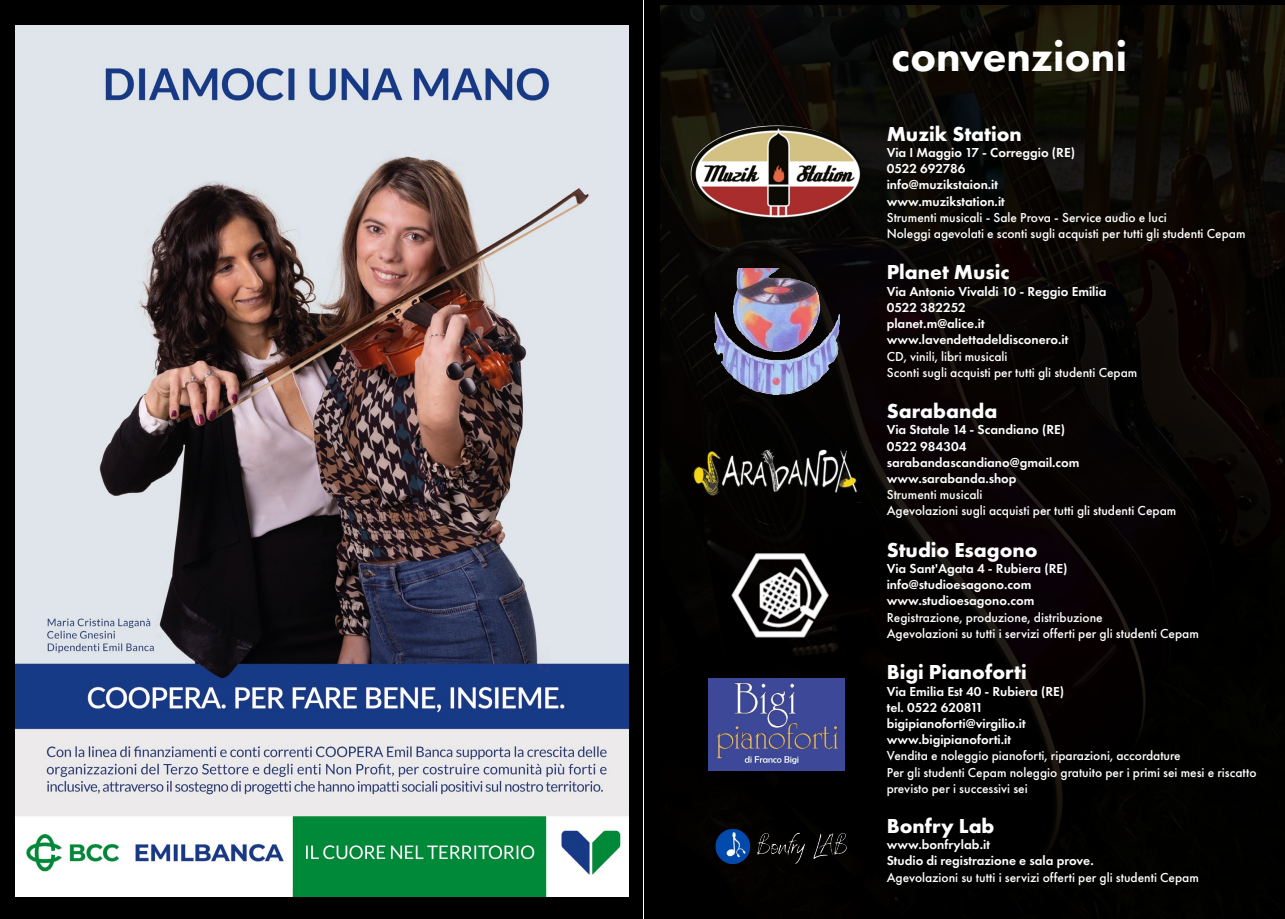
<style>
.page{position:relative;width:1285px;height:919px;background:#fff}
.page>*{position:absolute;margin:0;border:0;box-sizing:border-box;transform-origin:0 0}
.t1{font:800 43.5px "Futura PT";color:#fff}
.t2{font:700 21px "Futura PT";color:#fff}
.t3{font:500 13.5px/16.2px "Futura PT";color:#fff}
.t4{font:600 13.5px/16.2px "Futura PT";color:#fff}
</style>
<div class="page">
<div style="left:644px;top:0;width:640px;height:918px;background:#000"></div>
<div style="left:0;top:0;width:642px;height:918px;background:#000"></div>
<img style="left:660px;top:5px;width:624px;height:908px">
<img style="left:690px;top:125px;width:171px;height:95px">
<img style="left:692px;top:532px;width:175px;height:125px">
<img style="left:692px;top:449px;width:169px;height:54px">
<img style="left:708px;top:826px;width:149px;height:38px">
<div style="left:708px;top:678px;width:136px;height:93px;background:#3d4898"></div>
<img style="left:716px;top:682px;width:123px;height:82px">
<img style="left:16px;top:25px;width:612px;height:871px">
<img style="left:714px;top:268px;width:125px;height:126px">
<h1 class="t1" style="left:891px;top:29px;width:237px">convenzioni</h1>
<h2 class="t2" style="left:886px;top:120px;width:137px">Muzik Station</h2>
<p class="t4" style="left:886px;top:144px;width:190px">Via I Maggio 17 - Correggio (RE)<br>0522 692786 info@muzikstaion.it www.muzikstation.it</p>
<p class="t3" style="left:886px;top:209px;width:360px">Strumenti musicali - Sale Prova - Service audio e luci<br>Noleggi agevolati e sconti sugli acquisti per tutti gli studenti Cepam</p>
<h2 class="t2" style="left:886px;top:259px;width:124px">Planet Music</h2>
<p class="t4" style="left:886px;top:283px;width:221px">Via Antonio Vivaldi 10 - Reggio Emilia<br>0522 382252<br>planet.m@alice.it www.lavendettadeldisconero.it</p>
<p class="t3" style="left:886px;top:348px;width:252px">CD, vinili, libri musicali<br>Sconti sugli acquisti per tutti gli studenti Cepam</p>
<h2 class="t2" style="left:886px;top:397px;width:112px">Sarabanda</h2>
<p class="t4" style="left:886px;top:421px;width:194px">Via Statale 14 - Scandiano (RE)<br>0522 984304 sarabandascandiano@gmail.com www.sarabanda.shop</p>
<p class="t3" style="left:886px;top:486px;width:291px">Strumenti musicali<br>Agevolazioni sugli acquisti per tutti gli studenti Cepam</p>
<h2 class="t2" style="left:886px;top:536px;width:152px">Studio Esagono</h2>
<p class="t4" style="left:886px;top:560px;width:182px">Via Sant'Agata 4 - Rubiera (RE) info@studioesagono.com www.studioesagono.com</p>
<p class="t3" style="left:886px;top:609px;width:313px">Registrazione, produzione, distribuzione<br>Agevolazioni su tutti i servizi offerti per gli studenti Cepam</p>
<h2 class="t2" style="left:886px;top:658px;width:141px">Bigi Pianoforti</h2>
<p class="t4" style="left:886px;top:682px;width:179px">Via Emilia Est 40 - Rubiera (RE) tel. 0522 620811 bigipianoforti@virgilio.it www.bigipianoforti.it</p>
<p class="t3" style="left:886px;top:747px;width:371px">Vendita e noleggio pianoforti, riparazioni, accordature<br>Per gli studenti Cepam noleggio gratuito per i primi sei mesi e riscatto previsto per i successivi sei</p>
<h2 class="t2" style="left:886px;top:812px;width:109px">Bonfry Lab</h2>
<p class="t4" style="left:886px;top:836px;width:209px">www.bonfrylab.it<br>Studio di registrazione e sala prove.</p>
<p class="t3" style="left:886px;top:869px;width:313px">Agevolazioni su tutti i servizi offerti per gli studenti Cepam</p>
</div>
